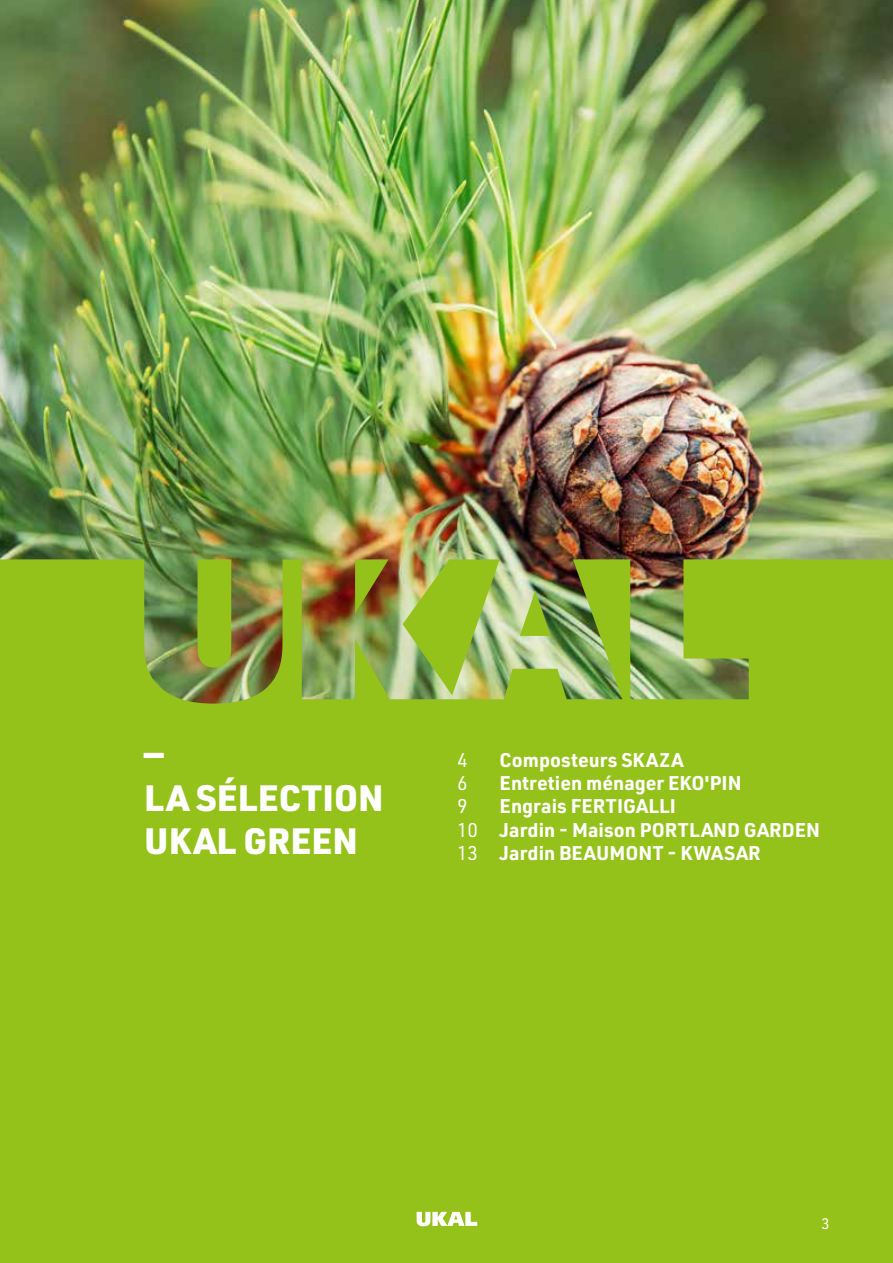
<style>
.page{position:relative;width:893px;height:1263px;background:#94c11a}
.page>*{position:absolute;margin:0;border:0;box-sizing:border-box;transform-origin:0 0}
.Titre_entrée_de_chap{font:900 36px/43.2px "URWDIN";color:#fff}
.Sommaire_2022{font:700 19.5px "URWDIN";color:#fff}
.Sommaire_2022-2{font:19.5px "URWDIN";color:#fff}
.Folio_Droite_Blanc_2{font:15px "URWDIN";color:#fff}
.s1{font-weight:400}
</style>
<div class="page">
<img style="left:0;top:0;width:893px;height:704px">
<svg style="left:417px;top:1212px;width:60px;height:14px"></svg>
<p class="Titre_entrée_de_chap" style="left:144px;top:731px;width:21px">—</p>
<p class="Titre_entrée_de_chap" style="left:144px;top:775px;width:241px">LA SÉLECTION<br>UKAL GREEN</p>
<p class="Sommaire_2022-2" style="left:457px;top:747px;width:12px">4</p>
<p class="Sommaire_2022" style="left:500px;top:746px;width:185px">Composteurs SKAZA</p>
<p class="Sommaire_2022-2" style="left:457px;top:770px;width:12px">6</p>
<p class="Sommaire_2022" style="left:500px;top:770px;width:243px">Entretien ménager EKO'PIN</p>
<p class="Sommaire_2022-2" style="left:457px;top:794px;width:12px">9</p>
<p class="Sommaire_2022" style="left:500px;top:793px;width:178px">Engrais FERTIGALLI</p>
<p class="Sommaire_2022" style="left:457px;top:816px;width:364px"><span class="s1">10</span> Jardin - Maison PORTLAND GARDEN</p>
<p class="Sommaire_2022" style="left:457px;top:840px;width:305px"><span class="s1">13</span> Jardin BEAUMONT - KWASAR</p>
<p class="Folio_Droite_Blanc_2" style="left:821px;top:1214px;width:10px">3</p>
</div>
